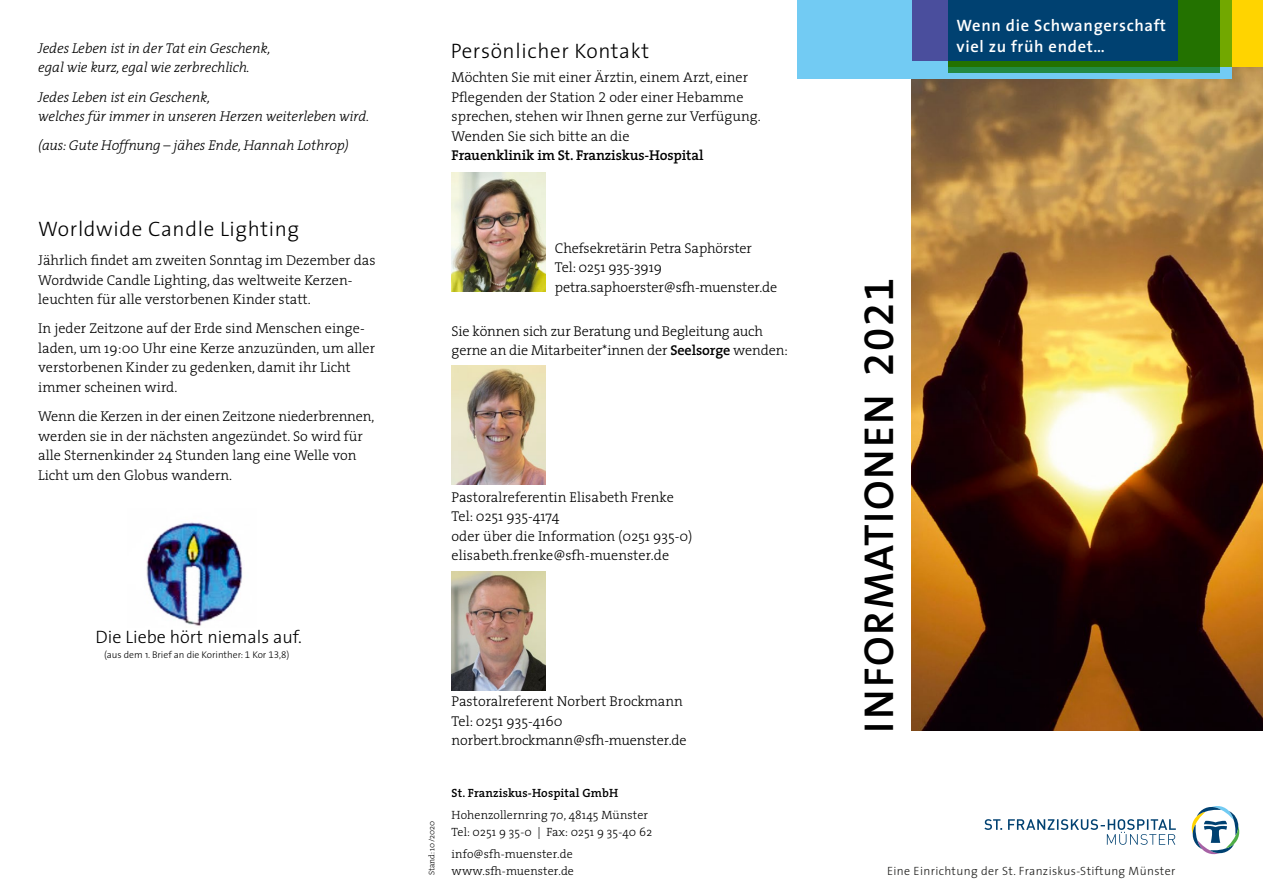
<style>
.page{position:relative;width:1263px;height:893px;background:#fff}
.page>*{position:absolute;margin:0;border:0;box-sizing:border-box;transform-origin:0 0}
.t1{font:600 42px "The Sans";letter-spacing:.04em;color:#000}
.t2{font:300 21px "The Sans";letter-spacing:.03em;color:#000}
.t3{font:300 18px "The Sans";color:#000}
.t4{font:600 16.5px "The Sans";letter-spacing:.04em;color:#fff}
.t5{font:300 14.25px/19.5px "The Serif";color:#000}
.t6{font:italic 300 14.25px/29.2px "The Serif";letter-spacing:-.01em;color:#000}
.t7{font:600 14.25px "The Serif";letter-spacing:-.01em;color:#000}
.t8{font:300 12px/16.5px "The Serif";letter-spacing:.01em;color:#000}
.t9{font:300 12px "The Sans";letter-spacing:.03em;color:#1a1a18}
.t10{font:600 12px "The Serif";letter-spacing:.01em;color:#000}
.t11{font:300 9.75px "The Sans";color:#000}
.t12{font:300 8.25px "The Serif";color:#000}
.s1{font-family:"The Serif Light Expert";font-weight:400}
.s2{font-family:"The Sans Light Expert";font-weight:400}
.s3{font-weight:600}
.s4{font-family:"The Sans Semi Bold Expert";font-weight:400}
</style>
<div class="page">
<img style="left:912px;top:78px;width:351px;height:653px">
<div style="left:797px;top:0;width:435px;height:78px;background:#72cbf3"></div>
<svg style="left:1220px;top:0;width:43px;height:66px;background:#d7c700"></svg>
<svg style="left:948px;top:0;width:272px;height:72px;background:#217514"></svg>
<div style="left:912px;top:0;width:203px;height:60px;background:#4a4e9d"></div>
<div style="left:948px;top:0;width:230px;height:60px;background:#004171"></div>
<img style="left:146px;top:522px;width:97px;height:104px">
<img style="left:452px;top:173px;width:93px;height:119px">
<img style="left:452px;top:366px;width:93px;height:119px">
<img style="left:452px;top:571px;width:93px;height:119px">
<svg style="left:984px;top:819px;width:192px;height:26px"></svg>
<svg style="left:1191px;top:806px;width:49px;height:49px"></svg>
<p class="t4" style="left:956px;top:12px;width:211px">Wenn die Schwangerschaft</p>
<p class="t6" style="left:38px;top:33px;width:234px">Jedes Leben ist in der Tat ein Geschenk,</p>
<p class="t4" style="left:956px;top:33px;width:150px">viel zu früh endet…</p>
<p class="t6" style="left:38px;top:53px;width:213px">egal wie kurz, egal wie zerbrechlich.<br>Jedes Leben ist ein Geschenk,</p>
<p class="t6" style="left:38px;top:101px;width:332px">welches für immer in unseren Herzen weiterleben wird. (aus: Gute Hoffnung – jähes Ende, Hannah Lothrop)</p>
<h2 class="t2" style="left:451px;top:34px;width:200px">Persönlicher Kontakt</h2>
<p class="t5" style="left:452px;top:67px;width:311px">Möchten Sie mit einer Ärztin, einem Arzt, einer Pflegenden der Station <span class="s1">2</span> oder einer Hebamme sprechen, stehen wir Ihnen gerne zur Verfügung.<br>Wenden Sie sich bitte an die</p>
<p class="t7" style="left:452px;top:144px;width:253px">Frauenklinik im St. Franziskus-Hospital</p>
<h2 class="t2" style="left:38px;top:212px;width:262px">Worldwide Candle Lighting</h2>
<p class="t5" style="left:38px;top:250px;width:339px">Jährlich findet am zweiten Sonntag im Dezember das<br>Wordwide Candle Lighting, das weltweite Kerzen&shy;leuchten für alle verstorbenen Kinder statt.</p>
<p class="t5" style="left:38px;top:318px;width:338px">In jeder Zeitzone auf der Erde sind Menschen einge&shy;laden, um 19:00 Uhr eine Kerze anzuzünden, um aller verstorbenen Kinder zu gedenken, damit ihr Licht immer scheinen wird.</p>
<p class="t5" style="left:38px;top:406px;width:338px">Wenn die Kerzen in der einen Zeitzone niederbrennen, werden sie in der nächsten angezündet. So wird für alle Sternenkinder 24 Stunden lang eine Welle von Licht um den Globus wandern.</p>
<p class="t3" style="left:96px;top:622px;width:208px">Die Liebe hört niemals auf.</p>
<p class="t11" style="left:104px;top:647px;width:187px">(aus dem 1. Brief an die Korinther: <span class="s2">1</span> Kor <span class="s2">13,8</span>)</p>
<p class="t5" style="left:555px;top:238px;width:224px">Chefsekretärin Petra Saphörster<br>Tel: 0251 935-3919 petra.saphoerster@sfh-muenster.de</p>
<p class="t5" style="left:452px;top:321px;width:338px">Sie können sich zur Beratung und Begleitung auch gerne an die Mitarbeiter*innen der <span class="s3">Seelsorge</span> wenden:</p>
<p class="t5" style="left:452px;top:487px;width:242px">Pastoralreferentin Elisabeth Frenke Tel: 0251 935-4174<br>oder über die Information (0251 935-0) elisabeth.frenke@sfh-muenster.de</p>
<p class="t12" style="left:425px;top:875px;width:56px;rotate:-90deg">Stand: 10/2020</p>
<p class="t5" style="left:452px;top:691px;width:237px">Pastoralreferent Norbert Brockmann<br>Tel: 0251 935-4160 norbert.brockmann@sfh-muenster.de</p>
<p class="t10" style="left:452px;top:783px;width:168px">St. Franziskus-Hospital GmbH</p>
<p class="t8" style="left:452px;top:807px;width:202px">Hohenzollernring 70, 48145 Münster<br>Tel: 0251 9 35-0 | Fax: 0251 9 35-40 62</p>
<p class="t8" style="left:452px;top:846px;width:123px">info@sfh-muenster.de</p>
<p class="t8" style="left:452px;top:862px;width:124px">www.sfh-muenster.de</p>
<h1 class="t1" style="left:844px;top:733px;width:456px;rotate:-90deg">INFORMATIONEN <span class="s4">2021</span></h1>
<p class="t9" style="left:887px;top:861px;width:290px">Eine Einrichtung der St. Franziskus-Stiftung Münster</p>
</div>
